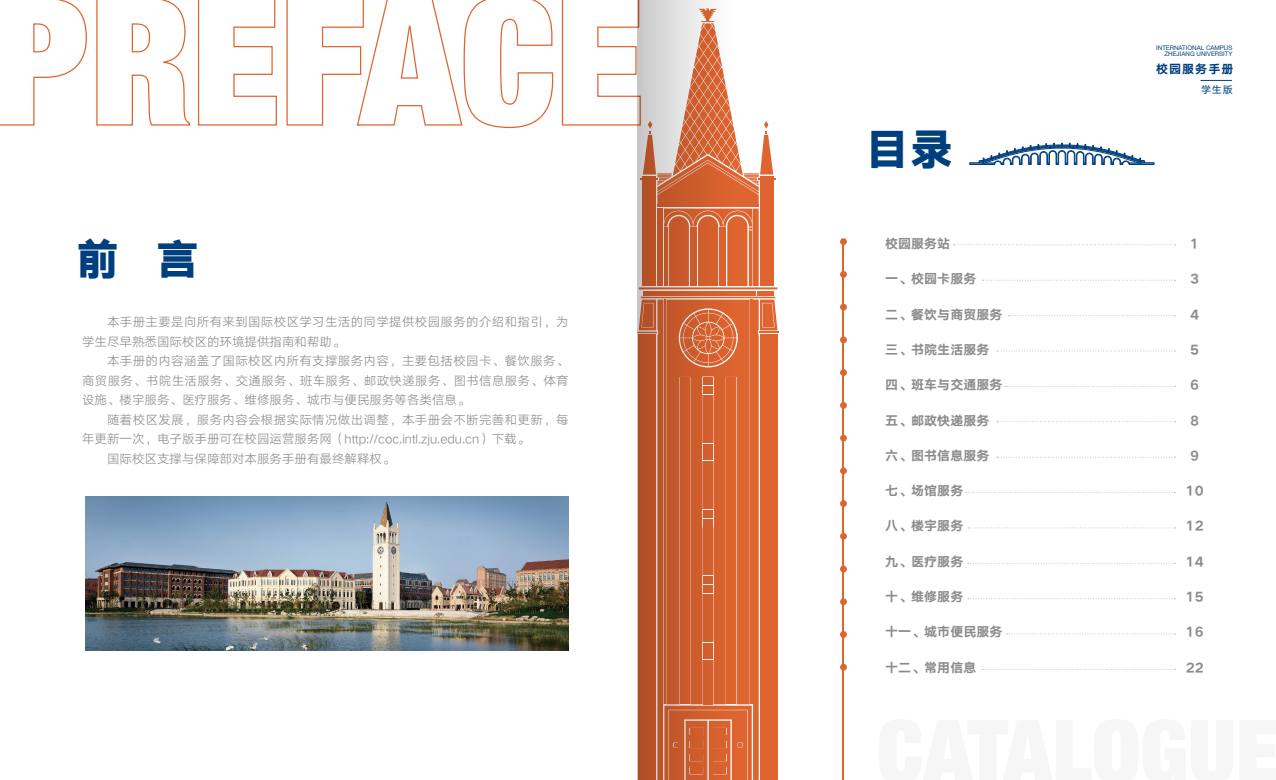
<style>
.page{position:relative;width:1276px;height:780px;background:#fff}
.page>*{position:absolute;margin:0;border:0;box-sizing:border-box;transform-origin:0 0}
.t1{font:43.5px "HY Qi Hei IEW";color:#003f7e}
.t2{font:13.12px "HY Qi Hei HZW";color:#8c8c8c}
.t3{font:12.5px/19.5px "HY Qi Hei DES";color:#8c8c8c;text-align:justify}
.t4{font:12.5px/19.5px "HY Qi Hei DES";letter-spacing:.025em;color:#8c8c8c}
.t5{font:12.12px "HY Qi Hei HZW";letter-spacing:.08em;color:#003f7e}
.t6{font:10px "HY Qi Hei EES";color:#003f7e}
.t7{font:6.25px/6.5px "Helvetica Neue CE";color:#003f7e;text-align:right}
</style>
<div class="page">
<svg style="left:969px;top:143px;width:185px;height:22px"></svg>
<svg style="left:953px;top:244px;width:222px;height:1px"></svg>
<svg style="left:982px;top:280px;width:193px;height:1px"></svg>
<svg style="left:1008px;top:315px;width:167px;height:1px"></svg>
<svg style="left:997px;top:350px;width:178px;height:1px"></svg>
<svg style="left:1005px;top:386px;width:170px;height:1px"></svg>
<svg style="left:997px;top:421px;width:178px;height:1px"></svg>
<svg style="left:997px;top:456px;width:178px;height:1px"></svg>
<svg style="left:966px;top:492px;width:209px;height:1px"></svg>
<svg style="left:968px;top:527px;width:207px;height:1px"></svg>
<svg style="left:968px;top:598px;width:207px;height:1px"></svg>
<svg style="left:1007px;top:633px;width:168px;height:1px"></svg>
<svg style="left:982px;top:669px;width:193px;height:1px"></svg>
<hr style="left:843px;top:242px;width:1px;height:538px;background:#de6430">
<div style="left:840px;top:663px;width:7px;height:7px;background:#de6430;border-radius:50%"></div>
<div style="left:840px;top:631px;width:7px;height:7px;background:#de6430;border-radius:50%"></div>
<div style="left:840px;top:598px;width:7px;height:7px;background:#de6430;border-radius:50%"></div>
<div style="left:840px;top:565px;width:7px;height:7px;background:#de6430;border-radius:50%"></div>
<div style="left:840px;top:533px;width:7px;height:6px;background:#de6430;border-radius:50%"></div>
<div style="left:840px;top:500px;width:7px;height:7px;background:#de6430;border-radius:50%"></div>
<div style="left:840px;top:467px;width:7px;height:7px;background:#de6430;border-radius:50%"></div>
<div style="left:840px;top:434px;width:7px;height:7px;background:#de6430;border-radius:50%"></div>
<div style="left:840px;top:402px;width:7px;height:7px;background:#de6430;border-radius:50%"></div>
<div style="left:840px;top:369px;width:7px;height:7px;background:#de6430;border-radius:50%"></div>
<div style="left:840px;top:336px;width:7px;height:7px;background:#de6430;border-radius:50%"></div>
<div style="left:840px;top:304px;width:7px;height:6px;background:#de6430;border-radius:50%"></div>
<div style="left:840px;top:271px;width:7px;height:7px;background:#de6430;border-radius:50%"></div>
<div style="left:840px;top:238px;width:7px;height:7px;background:#de6430;border-radius:50%"></div>
<hr style="left:1200px;top:80px;width:32px;height:1px;background:#003f7e">
<svg style="left:0;top:0;width:87px;height:126px"></svg>
<svg style="left:96px;top:0;width:94px;height:126px"></svg>
<svg style="left:197px;top:0;width:80px;height:126px"></svg>
<svg style="left:286px;top:0;width:268px;height:129px"></svg>
<svg style="left:561px;top:0;width:218px;height:780px"></svg>
<img style="left:85px;top:496px;width:483px;height:154px">
<svg style="left:638px;top:0;width:95px;height:780px;background:#ce7752"></svg>
<h1 class="t1" style="left:76px;top:231px;width:125px">搓!!蹂</h1>
<p class="t4" style="left:82px;top:312px;width:488px;text-indent:25px">梪忲謀踽㒄曧謭忞桹棾勢蹺䅕樍嶼叧雳羠牆艊讜叧抲辭樍艤桽烏艊鞯鄻嶗慇媆䯖踵叧羠喼暆祾峾蹺䅕樍嶼艊粶乵抲辭慇攢嶗夎錫、</p>
<p class="t3" style="left:82px;top:351px;width:488px;text-indent:25px">梪忲謀艊廟咷猔苼鑫蹺䅕樍嶼廟忞桹敆搫桽烏廟咷䯖踽㒄藥愥樍艤則。䐥䒃桽烏。縟㠾桽烏。霎䅳羠牆桽烏。鲮㬦桽烏。紬㩱桽烏。㮻敤寚㬞桽烏。蹕霎惡峗桽烏。鉢鑇㛄昻。氒呍桽烏。語聴桽烏。醎販桽烏。╙壈醮點炓桽烏訵諤貙惡峗、</p>
<p class="t4" style="left:107px;top:410px;width:463px">䆠菑樍嶼僨嗴䯖桽烏廟咷＝樰懪呺䅕嵔騙會熱㜉斾䯖梪忲謀＝醭昢呝櫞嶗桖昦䯖瀯</p>
<p class="t3" style="left:82px;top:429px;width:449px">妘桖昦酽漛䯖翄厸穼忲謀詵鮪樍艤㫜鬫桽烏鈫䯒IUUQ;00DPD/JOUM/{KV/FEV/DO䯓醣㪉、</p>
<p class="t3" style="left:107px;top:449px;width:289px">蹺䅕樍嶼敆搫醮墮䆭㯵唻梪桽烏忲謀桹桭鄮㓦㳘棈、</p>
<h1 class="t1" style="left:865px;top:121px;width:89px">唪柠</h1>
<p class="t2" style="left:885px;top:235px;width:67px">硝蝗卧当泫</p>
<p class="t2" style="left:885px;top:271px;width:98px">1Μ硝蝗懂卧当!</p>
<p class="t2" style="left:885px;top:306px;width:119px">ĒΜ輟腖=弓發卧当</p>
<p class="t2" style="left:885px;top:341px;width:106px">8ΜX嘍菸沾卧当</p>
<p class="t2" style="left:885px;top:376px;width:119px">换Μ芴軍=Ǚ縷卧当</p>
<p class="t2" style="left:885px;top:412px;width:106px">ÌΜ獰淘抨賂卧当</p>
<p class="t2" style="left:885px;top:447px;width:106px">程Μ恍X辩仆卧当</p>
<p class="t2" style="left:885px;top:482px;width:80px">3Μ豁煒卧当</p>
<p class="t2" style="left:885px;top:518px;width:80px">呈Μ殉狼卧当</p>
<p class="t2" style="left:885px;top:553px;width:80px">SΜ凋蕨卧当</p>
<p class="t2" style="left:885px;top:588px;width:80px">钓Μ桢憋卧当</p>
<p class="t2" style="left:885px;top:623px;width:119px">钓1Μ枷眉敝又卧当</p>
<p class="t2" style="left:885px;top:659px;width:93px">钓ĒΜ秘菅辩仆</p>
<p class="t7" style="left:1156px;top:44px;width:78px">INTERNATIONAL CAMPUS<br>ZHEJIANG UNIVERSITY</p>
<p class="t5" style="left:1156px;top:62px;width:79px">硝蝗卧当肉炽</p>
<p class="t6" style="left:1201px;top:84px;width:33px">叧羠穼</p>
<p class="t2" style="left:1190px;top:235px;width:10px">2</p>
<p class="t2" style="left:1190px;top:271px;width:10px">4</p>
<p class="t2" style="left:1190px;top:306px;width:10px">5</p>
<p class="t2" style="left:1190px;top:341px;width:10px">6</p>
<p class="t2" style="left:1190px;top:376px;width:10px">7</p>
<p class="t2" style="left:1190px;top:412px;width:11px">9</p>
<p class="t2" style="left:1190px;top:447px;width:10px">:</p>
<p class="t2" style="left:1186px;top:482px;width:19px">21</p>
<p class="t2" style="left:1186px;top:518px;width:19px">23</p>
<p class="t2" style="left:1186px;top:553px;width:19px">25</p>
<p class="t2" style="left:1186px;top:588px;width:19px">26</p>
<p class="t2" style="left:1186px;top:623px;width:19px">27</p>
<p class="t2" style="left:1186px;top:659px;width:19px">33</p>
</div>
